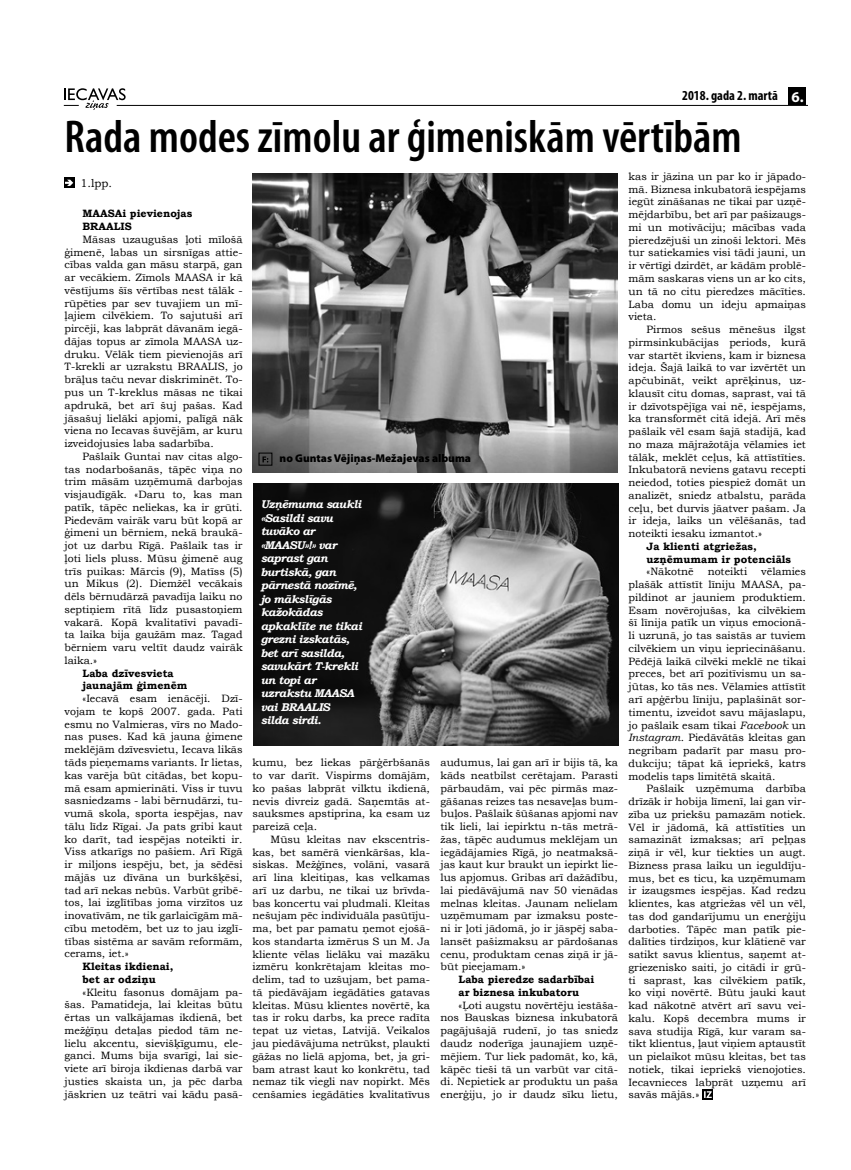
<style>
.page{position:relative;width:851px;height:1170px;background:#fff}
.page>*{position:absolute;margin:0;border:0;box-sizing:border-box;transform-origin:0 0}
.t1{font:600 condensed 46.25px "Myriad Pro";color:#000}
.t2{font:700 condensed 13.75px "Myriad Pro";color:#000}
.t3{font:italic 700 11.25px/13.5px "Bookman Old Style";letter-spacing:-.04em;color:#fff}
.t4{font:900 11.25px "Myriad Pro";color:#000}
.t5{font:11.25px "Bookman Old Style";color:#000}
.t6{font:10.62px/12.8px "Bookman Old Style";color:#000;text-align:justify}
.t7{font:700 10.62px/12.8px "Bookman Old Style";color:#000}
.s1{font-stretch:normal;font-size:15px;color:#fff}
.s2{font-style:italic}
</style>
<div class="page">
<hr style="left:117px;top:105px;width:689px;height:1px;background:#000">
<svg style="left:64px;top:88px;width:62px;height:22px"></svg>
<div style="left:788px;top:87px;width:18px;height:18px;background:#000"></div>
<svg style="left:64px;top:177px;width:10px;height:11px"></svg>
<svg style="left:65px;top:180px;width:8px;height:6px"></svg>
<svg style="left:702px;top:1089px;width:11px;height:10px"></svg>
<svg style="left:704px;top:1091px;width:7px;height:6px"></svg>
<img style="left:253px;top:484px;width:365px;height:261px">
<img style="left:252px;top:174px;width:366px;height:298px">
<svg style="left:262px;top:456px;width:6px;height:6px"></svg>
<div style="left:259px;top:453px;width:13px;height:12px;border:1px solid #000"></div>
<p class="t2" style="left:682px;top:87px;width:123px">2018. gada 2. martā <span class="s1">6.</span></p>
<h1 class="t1" style="left:64px;top:111px;width:678px">Rada modes zīmolu ar ģimeniskām vērtībām</h1>
<p class="t5" style="left:80px;top:175px;width:33px">1.lpp.</p>
<p class="t7" style="left:82px;top:207px;width:111px">MAASAi pievienojas<br>BRAALIS</p>
<p class="t6" style="left:64px;top:233px;width:179px;text-indent:18px">Māsas uzaugušas ļoti mīlošā ģimenē, labas un sirsnīgas attie&shy;cības valda gan māsu starpā, gan ar vecākiem. Zīmols MAASA ir kā vēstījums šīs vērtības nest tālāk - rūpēties par sev tuvajiem un mī&shy;ļajiem cilvēkiem. To sajutuši arī pircēji, kas labprāt dāvanām iegā&shy;dājas topus ar zīmola MAASA uz&shy;druku. Vēlāk tiem pievienojās arī T-krekli ar uzrakstu BRAALIS, jo brāļus taču nevar diskriminēt. To&shy;pus un T-kreklus māsas ne tikai apdrukā, bet arī šuj pašas. Kad jāsašuj lielāki apjomi, palīgā nāk viena no Iecavas šuvējām, ar kuru izveidojusies laba sadarbība.</p>
<p class="t6" style="left:64px;top:450px;width:179px;text-indent:18px">Pašlaik Guntai nav citas algo&shy;tas nodarbošanās, tāpēc viņa no trim māsām uzņēmumā darbojas visjaudīgāk. «Daru to, kas man patīk, tāpēc neliekas, ka ir grūti.<br>Piedevām vairāk varu būt kopā ar ģimeni un bērniem, nekā braukā&shy;jot uz darbu Rīgā. Pašlaik tas ir ļoti liels pluss. Mūsu ģimenē aug trīs puikas: Mārcis (9), Matīss (5) un Mikus (2). Diemžēl vecākais dēls bērnudārzā pavadīja laiku no septiņiem rītā līdz pusastoņiem vakarā. Kopā kvalitatīvi pavadī&shy;ta laika bija gaužām maz. Tagad bērniem varu veltīt daudz vairāk laika.»</p>
<p class="t7" style="left:82px;top:666px;width:106px">Laba dzīvesvieta jaunajām ģimenēm</p>
<p class="t6" style="left:64px;top:692px;width:179px;text-indent:18px">«Iecavā esam ienācēji. Dzī&shy;vojam te kopš 2007. gada. Pati esmu no Valmieras, vīrs no Mado&shy;nas puses. Kad kā jauna ģimene meklējām dzīvesvietu, Iecava likās tāds pieņemams variants. Ir lietas, kas varēja būt citādas, bet kopu&shy;mā esam apmierināti. Viss ir tuvu sasniedzams - labi bērnudārzi, tu&shy;vumā skola, sporta iespējas, nav tālu līdz Rīgai. Ja pats gribi kaut ko darīt, tad iespējas noteikti ir.<br>Viss atkarīgs no pašiem. Arī Rīgā ir miljons iespēju, bet, ja sēdēsi mājās uz dīvāna un burkšķēsi, tad arī nekas nebūs. Varbūt gribē&shy;tos, lai izglītības joma virzītos uz inovatīvām, ne tik garlaicīgām mā&shy;cību metodēm, bet uz to jau izglī&shy;tības sistēma ar savām reformām, cerams, iet.»</p>
<p class="t7" style="left:82px;top:959px;width:92px">Kleitas ikdienai, bet ar odziņu</p>
<p class="t6" style="left:64px;top:985px;width:179px;text-indent:18px">«Kleitu fasonus domājam pa&shy;šas. Pamatideja, lai kleitas būtu ērtas un valkājamas ikdienā, bet mežģīņu detaļas piedod tām ne&shy;lielu akcentu, sievišķīgumu, ele&shy;ganci. Mums bija svarīgi, lai sie&shy;viete arī biroja ikdienas darbā var justies skaista un, ja pēc darba jāskrien uz teātri vai kādu pasā-</p>
<p class="t4" style="left:279px;top:452px;width:193px">no Guntas Vējiņas-Mežajevas albuma</p>
<p class="t3" style="left:261px;top:497px;width:103px">Uzņēmuma saukli «Sasildi savu tuvāko ar «MAASU»!» var saprast gan burtiskā, gan pārnestā nozīmē, jo mākslīgās kažokādas apkaklīte ne tikai grezni izskatās, bet arī sasilda, savukārt T-krekli un topi ar uzrakstu MAASA vai BRAALIS<br>silda sirdi.</p>
<p class="t6" style="left:252px;top:756px;width:179px">kumu, bez liekas pārģērbšanās to var darīt. Vispirms domājām, ko pašas labprāt vilktu ikdienā, nevis divreiz gadā. Saņemtās at&shy;sauksmes apstiprina, ka esam uz pareizā ceļa.</p>
<p class="t6" style="left:252px;top:832px;width:179px;text-indent:18px">Mūsu kleitas nav ekscentris&shy;kas, bet samērā vienkāršas, kla&shy;siskas. Mežģīnes, volāni, vasarā arī lina kleitiņas, kas velkamas arī uz darbu, ne tikai uz brīvda&shy;bas koncertu vai pludmali. Kleitas nešujam pēc individuāla pasūtīju&shy;ma, bet par pamatu ņemot ejošā&shy;kos standarta izmērus S un M. Ja kliente vēlas lielāku vai mazāku izmēru konkrētajam kleitas mo&shy;delim, tad to uzšujam, bet pama&shy;tā piedāvājam iegādāties gatavas kleitas. Mūsu klientes novērtē, ka tas ir roku darbs, ka prece radīta tepat uz vietas, Latvijā. Veikalos jau piedāvājuma netrūkst, plaukti gāžas no lielā apjoma, bet, ja gri&shy;bam atrast kaut ko konkrētu, tad nemaz tik viegli nav nopirkt. Mēs cenšamies iegādāties kvalitatīvus</p>
<p class="t6" style="left:440px;top:756px;width:179px">audumus, lai gan arī ir bijis tā, ka kāds neatbilst cerētajam. Parasti pārbaudām, vai pēc pirmās maz&shy;gāšanas reizes tas nesaveļas bum&shy;buļos. Pašlaik šūšanas apjomi nav tik lieli, lai iepirktu n-tās metrā&shy;žas, tāpēc audumus meklējam un iegādājamies Rīgā, jo neatmaksā&shy;jas kaut kur braukt un iepirkt lie&shy;lus apjomus. Gribas arī dažādību, lai piedāvājumā nav 50 vienādas melnas kleitas. Jaunam nelielam uzņēmumam par izmaksu poste&shy;ni ir ļoti jādomā, jo ir jāspēj saba&shy;lansēt pašizmaksu ar pārdošanas cenu, produktam cenas ziņā ir jā&shy;būt pieejamam.»</p>
<p class="t7" style="left:458px;top:973px;width:137px">Laba pieredze sadarbībai ar biznesa inkubatoru</p>
<p class="t6" style="left:440px;top:998px;width:179px;text-indent:18px">«Ļoti augstu novērtēju iestāša&shy;nos Bauskas biznesa inkubatorā pagājušajā rudenī, jo tas sniedz daudz noderīga jaunajiem uzņē&shy;mējiem. Tur liek padomāt, ko, kā, kāpēc tieši tā un varbūt var citā&shy;di. Nepietiek ar produktu un paša enerģiju, jo ir daudz sīku lietu,</p>
<p class="t6" style="left:628px;top:170px;width:179px">kas ir jāzina un par ko ir jāpado&shy;mā. Biznesa inkubatorā iespējams iegūt zināšanas ne tikai par uzņē&shy;mējdarbību, bet arī par pašizaugs&shy;mi un motivāciju; mācības vada pieredzējuši un zinoši lektori. Mēs tur satiekamies visi tādi jauni, un ir vērtīgi dzirdēt, ar kādām problē&shy;mām saskaras viens un ar ko cits, un tā no citu pieredzes mācīties.<br>Laba domu un ideju apmaiņas vieta.</p>
<p class="t6" style="left:628px;top:323px;width:179px;text-indent:18px">Pirmos sešus mēnešus ilgst pirmsinkubācijas periods, kurā var startēt ikviens, kam ir biznesa ideja. Šajā laikā to var izvērtēt un apčubināt, veikt aprēķinus, uz&shy;klausīt citu domas, saprast, vai tā ir dzīvotspējīga vai nē, iespējams, ka transformēt citā idejā. Arī mēs pašlaik vēl esam šajā stadijā, kad no maza mājražotāja vēlamies iet tālāk, meklēt ceļus, kā attīstīties.<br>Inkubatorā neviens gatavu recepti neiedod, toties piespiež domāt un analizēt, sniedz atbalstu, parāda ceļu, bet durvis jāatver pašam. Ja ir ideja, laiks un vēlēšanās, tad noteikti iesaku izmantot.»</p>
<p class="t7" style="left:646px;top:539px;width:146px">Ja klienti atgriežas, uzņēmumam ir potenciāls</p>
<p class="t6" style="left:646px;top:565px;width:48px">«Nākotnē</p>
<p class="t6" style="left:707px;top:565px;width:41px">noteikti</p>
<p class="t6" style="left:628px;top:565px;width:179px;text-indent:133px">vēlamies plašāk attīstīt līniju MAASA, pa&shy;pildinot ar jauniem produktiem.<br>Esam novērojušas, ka cilvēkiem šī līnija patīk un viņus emocionā&shy;li uzrunā, jo tas saistās ar tuviem cilvēkiem un viņu iepriecināšanu.<br>Pēdējā laikā cilvēki meklē ne tikai preces, bet arī pozitīvismu un sa&shy;jūtas, ko tās nes. Vēlamies attīstīt arī apģērbu līniju, paplašināt sor&shy;timentu, izveidot savu mājaslapu, jo pašlaik esam tikai <span class="s2">Facebook</span> un <span class="s2">Instagram</span>. Piedāvātās kleitas gan negribam padarīt par masu pro&shy;dukciju; tāpat kā iepriekš, katrs modelis taps limitētā skaitā.</p>
<p class="t6" style="left:628px;top:782px;width:179px;text-indent:18px">Pašlaik uzņēmuma darbība drīzāk ir hobija līmenī, lai gan vir&shy;zība uz priekšu pamazām notiek.<br>Vēl ir jādomā, kā attīstīties un samazināt izmaksas; arī peļņas ziņā ir vēl, kur tiekties un augt.<br>Bizness prasa laiku un ieguldīju&shy;mus, bet es ticu, ka uzņēmumam ir izaugsmes iespējas. Kad redzu klientes, kas atgriežas vēl un vēl, tas dod gandarījumu un enerģiju darboties. Tāpēc man patīk pie&shy;dalīties tirdziņos, kur klātienē var satikt savus klientus, saņemt at&shy;griezenisko saiti, jo citādi ir grū&shy;ti saprast, kas cilvēkiem patīk, ko viņi novērtē. Būtu jauki kaut kad nākotnē atvērt arī savu vei&shy;kalu. Kopš decembra mums ir sava studija Rīgā, kur varam sa&shy;tikt klientus, ļaut viņiem aptaustīt un pielaikot mūsu kleitas, bet tas notiek, tikai iepriekš vienojoties.<br>Iecavnieces labprāt uzņemu arī savās mājās.»</p>
</div>
